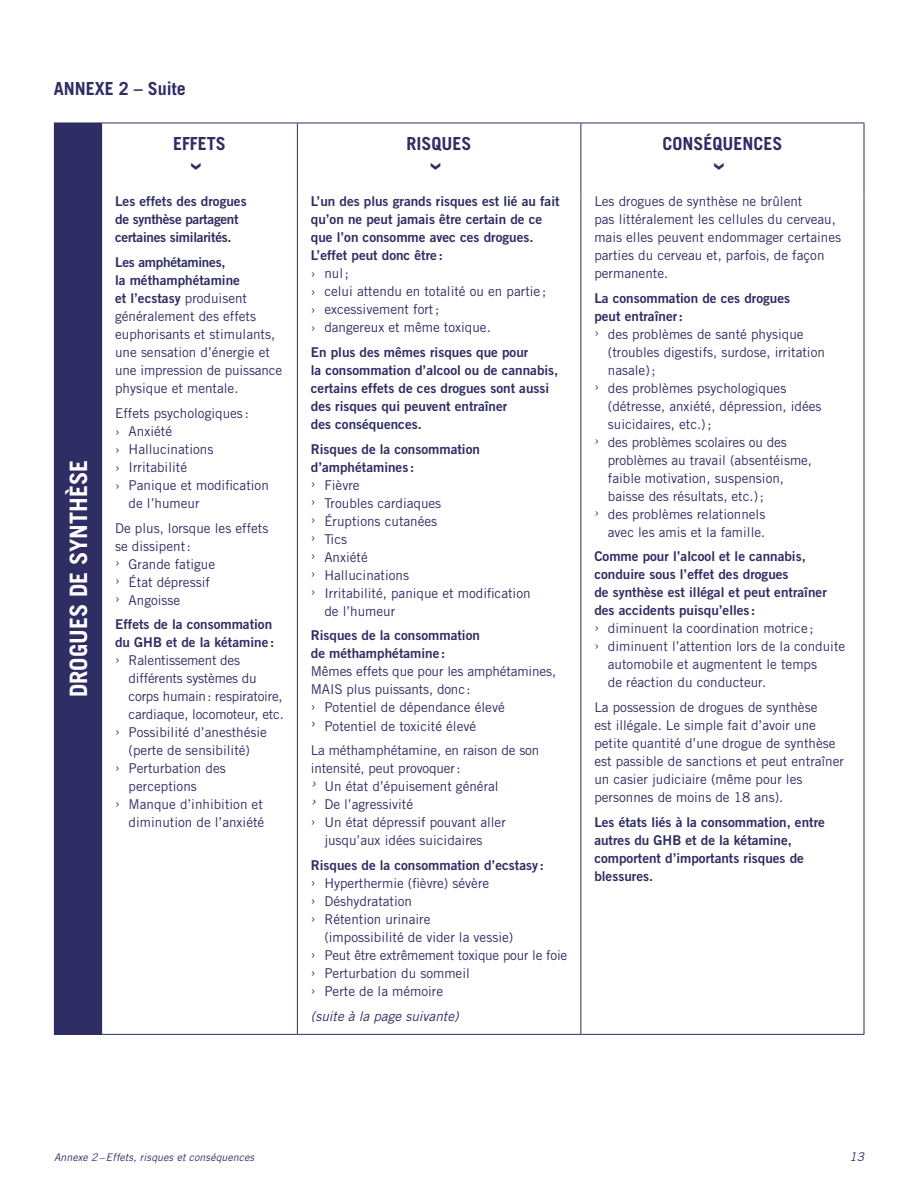
<style>
.page{position:relative;width:918px;height:1188px;background:#fff}
.page>*{position:absolute;margin:0;border:0;box-sizing:border-box;transform-origin:0 0}
.t1{font:700 30px "Trade Gothic";color:#2e2d64}
.t2{font:700 24px "Trade Gothic";color:#fff}
.t3{font:700 18px "Trade Gothic";color:#2e2d64}
.t4{font:13.5px/18px "Trade Gothic";color:#2e2d64}
.t5{font:13.5px/18px "Trade Gothic Bold Two";color:#2e2d64}
.t6{font:13.5px/18px "Trade Gothic Bold Two";letter-spacing:-.02em;color:#2e2d64}
.t7{font:italic 13.5px "Trade Gothic";color:#2e2d64}
.t8{font:italic 12px "Trade Gothic";color:#2e2d64}
.t9{font:italic 10.5px "Trade Gothic";letter-spacing:.01em;color:#2e2d64}
.s1{font-family:"Trade Gothic"}
</style>
<div class="page">
<div style="left:54px;top:123px;width:48px;height:911px;background:#2e2d64"></div>
<hr style="left:102px;top:123px;width:195px;height:1px;background:#2e2d64">
<hr style="left:297px;top:123px;width:284px;height:1px;background:#2e2d64">
<hr style="left:297px;top:123px;width:1px;height:72px;background:#2e2d64">
<hr style="left:581px;top:123px;width:283px;height:1px;background:#2e2d64">
<hr style="left:580px;top:123px;width:1px;height:72px;background:#2e2d64">
<hr style="left:864px;top:123px;width:1px;height:72px;background:#2e2d64">
<hr style="left:297px;top:195px;width:1px;height:839px;background:#2e2d64">
<hr style="left:580px;top:195px;width:1px;height:839px;background:#2e2d64">
<hr style="left:864px;top:195px;width:1px;height:839px;background:#2e2d64">
<hr style="left:102px;top:1034px;width:195px;height:1px;background:#2e2d64">
<hr style="left:297px;top:1034px;width:284px;height:1px;background:#2e2d64">
<hr style="left:581px;top:1034px;width:283px;height:1px;background:#2e2d64">
<hr style="left:54px;top:1034px;width:48px;height:1px;background:#2e2d64">
<h3 class="t3" style="left:54px;top:77px;width:134px">ANNEXE 2 – Suite</h3>
<h2 class="t2" style="left:64px;top:697px;width:239px;rotate:-90deg">DROGUES DE SYNTHÈSE</h2>
<h3 class="t3" style="left:173px;top:133px;width:54px">EFFETS</h3>
<h1 class="t1" style="left:217px;top:161px;width:11px;rotate:90deg">›</h1>
<p class="t6" style="left:115px;top:192px;width:133px">Les effets des drogues de synthèse partagent certaines similarités.</p>
<p class="t5" style="left:115px;top:253px;width:133px">Les amphétamines,<br>la méthamphétamine et l’ecstasy <span class="s1">produisent</span></p>
<p class="t4" style="left:115px;top:307px;width:169px">généralement des effets euphorisants et stimulants, une sensation d’énergie et une impression de puissance physique et mentale.</p>
<p class="t4" style="left:115px;top:404px;width:135px">Effets psychologiques :</p>
<p class="t4" style="left:115px;top:422px;width:58px">› Anxiété</p>
<p class="t4" style="left:115px;top:440px;width:100px">› Hallucinations</p>
<p class="t4" style="left:115px;top:458px;width:73px">› Irritabilité</p>
<p class="t4" style="left:115px;top:476px;width:155px">› Panique et modification</p>
<p class="t4" style="left:129px;top:494px;width:72px">de l’humeur</p>
<p class="t4" style="left:115px;top:519px;width:155px">De plus, lorsque les effets se dissipent:<br>› Grande fatigue<br>› État dépressif<br>› Angoisse</p>
<p class="t5" style="left:115px;top:615px;width:161px">Effets de la consommation du GHB et de la kétamine:</p>
<p class="t4" style="left:115px;top:651px;width:126px">› Ralentissement des</p>
<p class="t4" style="left:129px;top:669px;width:130px">différents systèmes du</p>
<p class="t4" style="left:129px;top:687px;width:156px">corps humain: respiratoire,</p>
<p class="t4" style="left:129px;top:705px;width:157px">cardiaque, locomoteur, etc.</p>
<p class="t4" style="left:115px;top:723px;width:153px">› Possibilité d’anesthésie</p>
<p class="t4" style="left:129px;top:741px;width:123px">(perte de sensibilité)</p>
<p class="t4" style="left:115px;top:759px;width:112px">› Perturbation des</p>
<p class="t4" style="left:129px;top:777px;width:70px">perceptions</p>
<p class="t4" style="left:115px;top:795px;width:149px">› Manque d’inhibition et</p>
<p class="t4" style="left:129px;top:813px;width:137px">diminution de l’anxiété</p>
<h3 class="t3" style="left:407px;top:133px;width:67px">RISQUES</h3>
<h1 class="t1" style="left:457px;top:161px;width:11px;rotate:90deg">›</h1>
<p class="t5" style="left:311px;top:192px;width:250px">L’un des plus grands risques est lié au fait qu’on ne peut jamais être certain de ce que l’on consomme avec ces drogues.<br>L’effet peut donc être:</p>
<p class="t4" style="left:311px;top:264px;width:237px">› nul;<br>› celui attendu en totalité ou en partie ; › excessivement fort;<br>› dangereux et même toxique.</p>
<p class="t5" style="left:311px;top:343px;width:249px">En plus des mêmes risques que pour<br>la consommation d’alcool ou de cannabis, certains effets de ces drogues sont aussi des risques qui peuvent entraîner<br>des conséquences.</p>
<p class="t5" style="left:311px;top:440px;width:171px">Risques de la consommation d’amphétamines :</p>
<p class="t4" style="left:311px;top:476px;width:50px">› Fièvre</p>
<p class="t4" style="left:311px;top:494px;width:132px">› Troubles cardiaques</p>
<p class="t4" style="left:311px;top:512px;width:128px">› Éruptions cutanées</p>
<p class="t4" style="left:311px;top:530px;width:38px">› Tics</p>
<p class="t4" style="left:311px;top:548px;width:58px">› Anxiété</p>
<p class="t4" style="left:311px;top:566px;width:100px">› Hallucinations</p>
<p class="t4" style="left:311px;top:584px;width:221px">› Irritabilité, panique et modification</p>
<p class="t4" style="left:324px;top:602px;width:72px">de l’humeur</p>
<p class="t5" style="left:311px;top:626px;width:171px">Risques de la consommation de méthamphétamine:</p>
<p class="t4" style="left:311px;top:662px;width:247px">Mêmes effets que pour les amphétamines,<br>MAIS plus puissants, donc:<br>› Potentiel de dépendance élevé<br><sup>›</sup> Potentiel de toxicité élevé</p>
<p class="t4" style="left:311px;top:741px;width:230px">La méthamphétamine, en raison de son</p>
<p class="t4" style="left:311px;top:759px;width:151px">intensité, peut provoquer:</p>
<p class="t4" style="left:311px;top:777px;width:189px"><sup>›</sup> Un état d’épuisement général</p>
<p class="t4" style="left:311px;top:795px;width:104px"><sup>›</sup> De l’agressivité</p>
<p class="t4" style="left:311px;top:813px;width:196px">› Un état dépressif pouvant aller</p>
<p class="t4" style="left:324px;top:831px;width:160px">jusqu’aux idées suicidaires</p>
<p class="t5" style="left:311px;top:856px;width:235px">Risques de la consommation d’ecstasy :</p>
<p class="t4" style="left:311px;top:874px;width:180px">› Hyperthermie (fièvre) sévère › Déshydratation<br>› Rétention urinaire</p>
<p class="t4" style="left:311px;top:928px;width:258px;text-indent:14px">(impossibilité de vider la vessie)<br>› Peut être extrêmement toxique pour le foie › Perturbation du sommeil<br>› Perte de la mémoire</p>
<p class="t7" style="left:311px;top:1008px;width:149px">(suite à la page suivante)</p>
<h3 class="t3" style="left:662px;top:133px;width:122px">CONSÉQUENCES</h3>
<h1 class="t1" style="left:740px;top:161px;width:11px;rotate:90deg">›</h1>
<p class="t4" style="left:594px;top:192px;width:248px">Les drogues de synthèse ne brûlent<br>pas littéralement les cellules du cerveau, mais elles peuvent endommager certaines parties du cerveau et, parfois, de façon permanente.</p>
<p class="t5" style="left:594px;top:289px;width:197px">La consommation de ces drogues peut entraîner:</p>
<p class="t4" style="left:594px;top:325px;width:211px">› des problèmes de santé physique</p>
<p class="t4" style="left:608px;top:343px;width:219px">(troubles digestifs, surdose, irritation</p>
<p class="t4" style="left:608px;top:361px;width:49px">nasale);</p>
<p class="t4" style="left:594px;top:379px;width:193px">› des problèmes psychologiques</p>
<p class="t4" style="left:608px;top:397px;width:215px">(détresse, anxiété, dépression, idées</p>
<p class="t4" style="left:608px;top:415px;width:105px">suicidaires, etc.);</p>
<p class="t4" style="left:594px;top:433px;width:194px">› des problèmes scolaires ou des</p>
<p class="t4" style="left:608px;top:451px;width:206px">problèmes au travail (absentéisme,</p>
<p class="t4" style="left:608px;top:469px;width:178px">faible motivation, suspension,</p>
<p class="t4" style="left:608px;top:487px;width:158px">baisse des résultats, etc.);</p>
<p class="t4" style="left:594px;top:505px;width:172px">› des problèmes relationnels</p>
<p class="t4" style="left:608px;top:523px;width:159px">avec les amis et la famille.</p>
<p class="t5" style="left:594px;top:547px;width:234px">Comme pour l’alcool et le cannabis, conduire sous l’effet des drogues<br>de synthèse est illégal et peut entraîner des accidents puisqu’elles :</p>
<p class="t4" style="left:594px;top:619px;width:221px">› diminuent la coordination motrice;</p>
<p class="t4" style="left:594px;top:637px;width:252px">› diminuent l’attention lors de la conduite</p>
<p class="t4" style="left:608px;top:655px;width:211px">automobile et augmentent le temps</p>
<p class="t4" style="left:608px;top:673px;width:160px">de réaction du conducteur.</p>
<p class="t4" style="left:594px;top:698px;width:251px">La possession de drogues de synthèse<br>est illégale. Le simple fait d’avoir une petite quantité d’une drogue de synthèse est passible de sanctions et peut entraîner un casier judiciaire (même pour les personnes de moins de 18 ans).</p>
<p class="t5" style="left:594px;top:813px;width:232px">Les états liés à la consommation, entre autres du GHB et de la kétamine, comportent d’importants risques de blessures.</p>
<p class="t9" style="left:54px;top:1151px;width:202px">Annexe 2–Effets, risques et conséquences</p>
<p class="t8" style="left:849px;top:1149px;width:16px">13</p>
</div>
